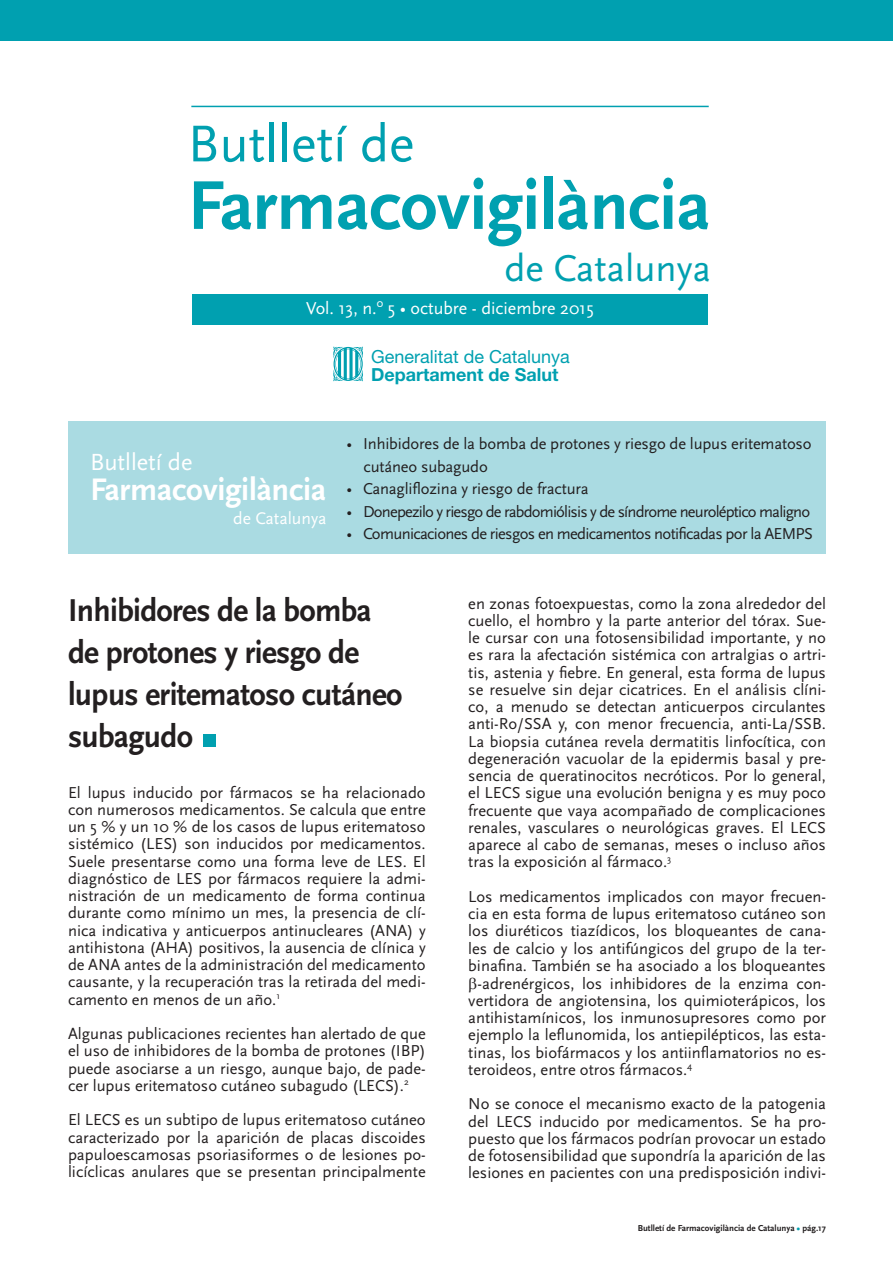
<style>
.page{position:relative;width:893px;height:1263px;background:#fff}
.page>*{position:absolute;margin:0;border:0;box-sizing:border-box;transform-origin:0 0}
.t1{font:700 72px "Scala Sans";letter-spacing:-.01em;color:#00a0b0}
.t2{font:54px "Scala Sans";color:#00a0b0}
.t3{font:39px "Scala Sans";color:#00a0b0}
.t4{font:700 33px/42px "Scala Sans";letter-spacing:-.02em;color:#231f20;scale:.96 1}
.t5{font:700 32.55px "Scala Sans";letter-spacing:-.01em;color:#fff}
.t6{font:24.45px "Scala Sans";color:#fff}
.t7{font:18px "Scala Sans";color:#fff}
.t8{font:18px "Helvetica Neue LT Std";color:#00a0b0}
.t9{font:700 18px "Helvetica Neue LT Std";color:#00a0b0}
.t10{font:17.55px "Scala Sans";color:#fff}
.t11{font:16.5px/17.2px "Scala Sans";color:#231f20;text-align:justify}
.t12{font:16.5px "Scala Sans";letter-spacing:-.05em;color:#231f20}
.t13{font:16.5px "Scala Sans";letter-spacing:-.04em;color:#231f20}
.t14{font:700 9px "Scala Sans";color:#231f20}
.s1{font-family:"Frutiger LT Std";font-weight:300}
.s2{color:#00a0b0}
</style>
<div class="page">
<div style="left:68px;top:421px;width:757px;height:132px;background:#aadbe2"></div>
<div style="left:192px;top:294px;width:516px;height:31px;background:#00a0b0"></div>
<div style="left:0;top:0;width:893px;height:40px;background:#00a0b0"></div>
<hr style="left:191px;top:106px;width:518px;height:1px;background:#00a0b0">
<div style="left:203px;top:734px;width:13px;height:13px;background:#00a0b0"></div>
<svg style="left:333px;top:347px;width:30px;height:34px"></svg>
<h2 class="t2" style="left:187px;top:114px;width:228px">Butlletí de</h2>
<h1 class="t1" style="left:187px;top:167px;width:525px">Farmacovigilància</h1>
<h3 class="t3" style="left:504px;top:248px;width:208px">de Catalunya</h3>
<p class="t7" style="left:306px;top:299px;width:289px">Vol. 13, n.<span class="s1">º</span> 5 • octubre - diciembre 2015</p>
<h3 class="t6" style="left:90px;top:449px;width:104px">Butlletí de</h3>
<h3 class="t5" style="left:90px;top:472px;width:238px">Farmacovigilància</h3>
<p class="t10" style="left:233px;top:509px;width:95px">de Catalunya</p>
<p class="t8" style="left:371px;top:346px;width:200px">Generalitat de Catalunya</p>
<p class="t9" style="left:371px;top:363px;width:189px">Departament de Salut</p>
<p class="t11" style="left:364px;top:433px;width:450px;line-height:22.5px;text-indent:-17px">• Inhibidores de la bomba de protones y riesgo de lupus eritematoso cutáneo subagudo</p>
<p class="t11" style="left:347px;top:480px;width:244px">• Canagliflozina y riesgo de fractura</p>
<p class="t12" style="left:347px;top:502px;width:465px">• Donepezilo y riesgo de rabdomiólisis y de síndrome neuroléptico maligno</p>
<p class="t13" style="left:347px;top:525px;width:468px">• Comunicaciones de riesgos en medicamentos notificadas por la AEMPS</p>
<h3 class="t4" style="left:68px;top:590px;width:350px">Inhibidores de la bomba de protones y riesgo de lupus eritematoso cutáneo subagudo</h3>
<p class="t11" style="left:68px;top:784px;width:359px">El lupus inducido por fármacos se ha relacionado con numerosos medicamentos. Se calcula que entre un 5 % y un 10 % de los casos de lupus eritematoso sistémico (LES) son inducidos por medicamentos.<br>Suele presentarse como una forma leve de LES. El diagnóstico de LES por fármacos requiere la admi&shy;nistración de un medicamento de forma continua durante como mínimo un mes, la presencia de clí&shy;nica indicativa y anticuerpos antinucleares (ANA) y antihistona (AHA) positivos, la ausencia de clínica y de ANA antes de la administración del medicamento causante, y la recuperación tras la retirada del medi&shy;camento en menos de un año.<sup>1</sup></p>
<p class="t11" style="left:68px;top:1025px;width:359px">Algunas publicaciones recientes han alertado de que el uso de inhibidores de la bomba de protones (IBP) puede asociarse a un riesgo, aunque bajo, de pade&shy;cer lupus eritematoso cutáneo subagudo (LECS).<sup>2</sup></p>
<p class="t11" style="left:68px;top:1112px;width:359px">El LECS es un subtipo de lupus eritematoso cutáneo caracterizado por la aparición de placas discoides papuloescamosas psoriasiformes o de lesiones po&shy;licíclicas anulares que se presentan principalmente</p>
<p class="t11" style="left:468px;top:595px;width:359px">en zonas fotoexpuestas, como la zona alrededor del cuello, el hombro y la parte anterior del tórax. Sue&shy;le cursar con una fotosensibilidad importante, y no es rara la afectación sistémica con artralgias o artri&shy;tis, astenia y fiebre. En general, esta forma de lupus se resuelve sin dejar cicatrices. En el análisis clíni&shy;co, a menudo se detectan anticuerpos circulantes anti-Ro/SSA y, con menor frecuencia, anti-La/SSB.<br>La biopsia cutánea revela dermatitis linfocítica, con degeneración vacuolar de la epidermis basal y pre&shy;sencia de queratinocitos necróticos. Por lo general, el LECS sigue una evolución benigna y es muy poco frecuente que vaya acompañado de complicaciones renales, vasculares o neurológicas graves. El LECS aparece al cabo de semanas, meses o incluso años tras la exposición al fármaco.<sup>3</sup></p>
<p class="t11" style="left:468px;top:888px;width:359px">Los medicamentos implicados con mayor frecuen-</p>
<p class="t11" style="left:468px;top:905px;width:359px">cia en esta forma de lupus eritematoso cutáneo son</p>
<p class="t11" style="left:468px;top:923px;width:359px">los diuréticos tiazídicos, los bloqueantes de cana-</p>
<p class="t11" style="left:468px;top:940px;width:359px">les de calcio y los antifúngicos del grupo de la ter-</p>
<p class="t11" style="left:468px;top:957px;width:359px">binafina. También se ha asociado a los bloqueantes</p>
<p class="t11" style="left:478px;top:975px;width:350px">-adrenérgicos, los inhibidores de la enzima con-</p>
<p class="t11" style="left:468px;top:992px;width:359px">vertidora de angiotensina, los quimioterápicos, los</p>
<p class="t11" style="left:468px;top:1009px;width:359px">antihistamínicos, los inmunosupresores como por</p>
<p class="t11" style="left:468px;top:1027px;width:359px">ejemplo la leflunomida, los antiepilépticos, las esta-</p>
<p class="t11" style="left:468px;top:1044px;width:359px">tinas, los biofármacos y los antiinflamatorios no es-</p>
<p class="t11" style="left:468px;top:1061px;width:225px">teroideos, entre otros fármacos.<sup>4</sup></p>
<p class="t11" style="left:468px;top:1096px;width:359px">No se conoce el mecanismo exacto de la patogenia del LECS inducido por medicamentos. Se ha pro&shy;puesto que los fármacos podrían provocar un estado de fotosensibilidad que supondría la aparición de las lesiones en pacientes con una predisposición indivi-</p>
<p class="t14" style="left:638px;top:1223px;width:190px">Butlletí de Farmacovigilància de Catalunya <span class="s2">•</span> pág.17</p>
</div>
